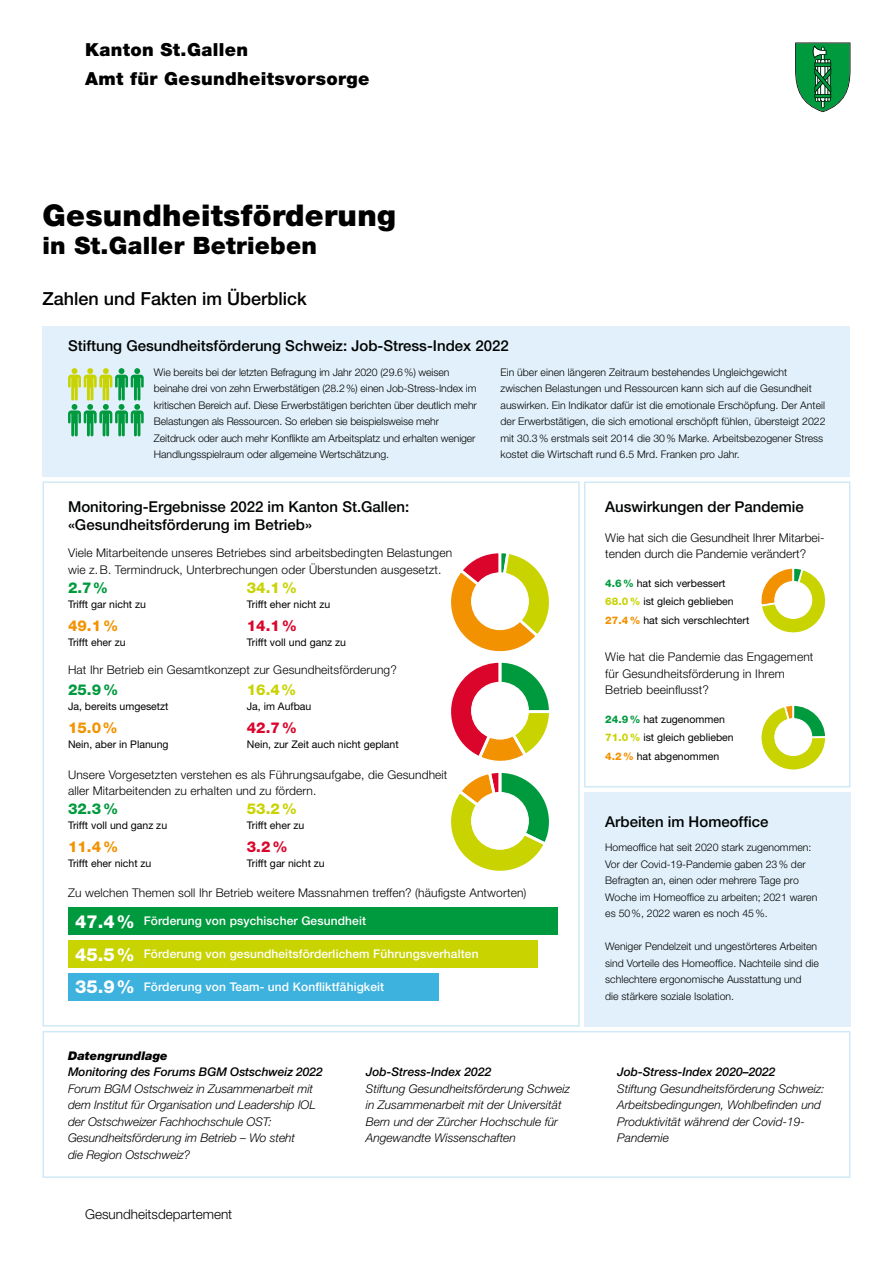
<style>
.page{position:relative;width:893px;height:1263px;background:#fff}
.page>*{position:absolute;margin:0;border:0;box-sizing:border-box;transform-origin:0 0}
.t1{font:900 30px "Helvetica Neue";letter-spacing:.01em;color:#000}
.t2{font:900 24px "Helvetica Neue";letter-spacing:.01em;color:#000}
.t3{font:900 18px/28.3px "Helvetica Neue";letter-spacing:.02em;color:#000}
.t4{font:500 18px "Helvetica Neue";color:#000}
.t5{font:500 15px/18px "Helvetica Neue";color:#010202}
.t6{font:800 15px "Helvetica Neue";color:#f39200}
.t7{font:800 15px "Helvetica Neue";color:#c8d300}
.t8{font:800 15px "Helvetica Neue";color:#009a3e}
.t9{font:800 15px "Helvetica Neue";color:#db052c}
.t10{font:300 13.5px "Helvetica Neue";color:#000}
.t11{font:300 12px/16.5px "Helvetica Neue";letter-spacing:.01em;color:#010202}
.t12{font:italic 300 12px/16.5px "Helvetica Neue";color:#000}
.t13{font:500 12px "Helvetica Neue";letter-spacing:.01em;color:#fff}
.t14{font:italic 500 12px "Helvetica Neue";color:#000}
.t15{font:italic 900 12px "Helvetica Neue";color:#000}
.t16{font:300 10.5px/16.5px "Helvetica Neue";color:#010202}
.t17{font:10.5px/18.5px "Helvetica Neue";color:#000}
.s1{font-weight:800;font-size:18px}
.s2{font-weight:800;color:#009a3e}
.s3{font-weight:800;color:#c8d300}
.s4{font-weight:800;color:#f39200}
</style>
<div class="page">
<svg style="left:795px;top:43px;width:55px;height:69px"></svg>
<div style="left:584px;top:481px;width:266px;height:306px;background:#fff;border:2px solid #d1e9f7"></div>
<div style="left:43px;top:1031px;width:807px;height:147px;background:#fff;border:2px solid #d1e9f7"></div>
<div style="left:43px;top:481px;width:537px;height:546px;background:#fff;border:2px solid #d1e9f7"></div>
<div style="left:584px;top:792px;width:266px;height:235px;background:#e1f0fa"></div>
<div style="left:43px;top:326px;width:807px;height:151px;background:#e1f0fa"></div>
<svg style="left:451px;top:553px;width:98px;height:99px"></svg>
<svg style="left:451px;top:662px;width:98px;height:99px"></svg>
<svg style="left:451px;top:772px;width:98px;height:99px"></svg>
<div style="left:68px;top:907px;width:489px;height:27px;background:#009a3e"></div>
<div style="left:68px;top:973px;width:371px;height:27px;background:#3db2de"></div>
<div style="left:68px;top:940px;width:470px;height:27px;background:#c8d300"></div>
<svg style="left:68px;top:368px;width:76px;height:68px"></svg>
<svg style="left:761px;top:568px;width:65px;height:65px"></svg>
<svg style="left:761px;top:705px;width:65px;height:65px"></svg>
<h3 class="t3" style="left:85px;top:36px;width:286px">Kanton St.Gallen<br>Amt für Gesundheitsvorsorge</h3>
<h1 class="t1" style="left:43px;top:197px;width:355px">Gesundheitsförderung</h1>
<h2 class="t2" style="left:43px;top:231px;width:276px">in St.Galler Betrieben</h2>
<h3 class="t4" style="left:43px;top:288px;width:266px">Zahlen und Fakten im Überblick</h3>
<h3 class="t5" style="left:68px;top:337px;width:442px">Stiftung Gesundheitsförderung Schweiz: Job-Stress-Index 2022</h3>
<p class="t16" style="left:154px;top:364px;width:324px">Wie bereits bei der letzten Befragung im Jahr 2020 (29.6%) weisen beinahe drei von zehn Erwerbstätigen (28.2%) einen Job-Stress-Index im kritischen Bereich auf. Diese Erwerbstätigen berichten über deutlich mehr Belastungen als Ressourcen. So erleben sie beispielsweise mehr Zeitdruck oder auch mehr Konflikte am Arbeitsplatz und erhalten weniger Handlungsspielraum oder allgemeine Wertschätzung.</p>
<p class="t16" style="left:501px;top:364px;width:326px">Ein über einen längeren Zeitraum bestehendes Ungleichgewicht zwischen Belastungen und Ressourcen kann sich auf die Gesundheit auswirken. Ein Indikator dafür ist die emotionale Erschöpfung. Der Anteil der Erwerbstätigen, die sich emotional erschöpft fühlen, übersteigt 2022 mit 30.3% erstmals seit 2014 die 30% Marke. Arbeitsbezogener Stress kostet die Wirtschaft rund 6.5 Mrd. Franken pro Jahr.</p>
<h3 class="t5" style="left:68px;top:498px;width:343px">Monitoring-Ergebnisse 2022 im Kanton St.Gallen: «Gesundheitsförderung im Betrieb»</h3>
<p class="t11" style="left:68px;top:544px;width:386px">Viele Mitarbeitende unseres Betriebes sind arbeitsbedingten Belastungen wie z.B. Termindruck, Unterbrechungen oder Überstunden ausgesetzt.</p>
<h3 class="t8" style="left:68px;top:579px;width:42px">2.7%</h3>
<p class="t17" style="left:68px;top:595px;width:79px">Trifft gar nicht zu</p>
<h3 class="t6" style="left:68px;top:617px;width:52px">49.1%</h3>
<p class="t17" style="left:68px;top:633px;width:59px">Trifft eher zu</p>
<h3 class="t7" style="left:247px;top:579px;width:52px">34.1%</h3>
<p class="t17" style="left:247px;top:595px;width:85px">Trifft eher nicht zu</p>
<h3 class="t9" style="left:247px;top:617px;width:52px">14.1%</h3>
<p class="t17" style="left:247px;top:633px;width:101px">Trifft voll und ganz zu</p>
<p class="t11" style="left:68px;top:661px;width:330px">Hat Ihr Betrieb ein Gesamtkonzept zur Gesundheitsförderung?</p>
<h3 class="t8" style="left:68px;top:680px;width:52px">25.9%</h3>
<p class="t17" style="left:68px;top:697px;width:102px">Ja, bereits umgesetzt</p>
<h3 class="t6" style="left:68px;top:718px;width:51px">15.0%</h3>
<p class="t17" style="left:68px;top:735px;width:102px">Nein, aber in Planung</p>
<h3 class="t7" style="left:247px;top:680px;width:51px">16.4%</h3>
<p class="t17" style="left:247px;top:697px;width:66px">Ja, im Aufbau</p>
<h3 class="t9" style="left:247px;top:718px;width:52px">42.7%</h3>
<p class="t17" style="left:247px;top:735px;width:153px">Nein, zur Zeit auch nicht geplant</p>
<p class="t11" style="left:68px;top:766px;width:381px">Unsere Vorgesetzten verstehen es als Führungsaufgabe, die Gesundheit aller Mitarbeitenden zu erhalten und zu fördern.</p>
<h3 class="t8" style="left:68px;top:800px;width:52px">32.3%</h3>
<p class="t17" style="left:68px;top:816px;width:101px">Trifft voll und ganz zu</p>
<h3 class="t6" style="left:68px;top:838px;width:52px">11.4%</h3>
<p class="t17" style="left:68px;top:854px;width:85px">Trifft eher nicht zu</p>
<h3 class="t7" style="left:247px;top:800px;width:52px">53.2%</h3>
<p class="t17" style="left:247px;top:816px;width:59px">Trifft eher zu</p>
<h3 class="t9" style="left:247px;top:838px;width:42px">3.2%</h3>
<p class="t17" style="left:247px;top:854px;width:79px">Trifft gar nicht zu</p>
<p class="t11" style="left:68px;top:884px;width:460px">Zu welchen Themen soll Ihr Betrieb weitere Massnahmen treffen? (häufigste Antworten)</p>
<p class="t13" style="left:75px;top:914px;width:292px"><span class="s1">47.4%</span> Förderung von psychischer Gesundheit</p>
<p class="t13" style="left:75px;top:947px;width:405px"><span class="s1">45.5%</span> Förderung von gesundheitsförderlichem Führungsverhalten</p>
<p class="t13" style="left:75px;top:980px;width:311px"><span class="s1">35.9%</span> Förderung von Team- und Konfliktfähigkeit</p>
<p class="t15" style="left:68px;top:1048px;width:101px">Datengrundlage</p>
<p class="t14" style="left:68px;top:1065px;width:256px">Monitoring des Forums BGM Ostschweiz 2022</p>
<p class="t12" style="left:68px;top:1080px;width:249px">Forum BGM Ostschweiz in Zusammenarbeit mit dem Institut für Organisation und Leadership IOL der Ostschweizer Fachhochschule OST:<br>Gesundheitsförderung im Betrieb – Wo steht<br>die Region Ostschweiz?</p>
<p class="t10" style="left:85px;top:1206px;width:149px">Gesundheitsdepartement</p>
<p class="t14" style="left:366px;top:1065px;width:127px">Job-Stress-Index 2022</p>
<p class="t12" style="left:366px;top:1080px;width:205px">Stiftung Gesundheitsförderung Schweiz in Zusammenarbeit mit der Universität Bern und der Zürcher Hochschule für Angewandte Wissenschaften</p>
<h3 class="t5" style="left:605px;top:498px;width:200px">Auswirkungen der Pandemie</h3>
<p class="t11" style="left:605px;top:529px;width:219px">Wie hat sich die Gesundheit Ihrer Mitarbei&shy;tenden durch die Pandemie verändert?</p>
<p class="t17" style="left:605px;top:574px;width:146px"><span class="s2">4.6%</span> hat sich verbessert<br><span class="s3">68.0%</span> ist gleich geblieben<br><span class="s4">27.4%</span> hat sich verschlechtert</p>
<p class="t11" style="left:605px;top:648px;width:210px">Wie hat die Pandemie das Engagement für Gesundheitsförderung in Ihrem<br>Betrieb -beeinflusst?</p>
<p class="t17" style="left:605px;top:710px;width:130px"><span class="s2">24.9%</span> hat zugenommen<br><span class="s3">71.0%</span> ist gleich geblieben<br><span class="s4">4.2%</span> hat abgenommen</p>
<h3 class="t5" style="left:605px;top:813px;width:165px">Arbeiten im Homeoffice</h3>
<p class="t16" style="left:605px;top:839px;width:214px">Homeoffice hat seit 2020 stark zugenommen:<br>Vor der Covid-19-Pandemie gaben 23% der Befragten an, einen oder mehrere Tage pro Woche im Homeoffice zu arbeiten; 2021 waren es 50%, 2022 waren es noch 45%.</p>
<p class="t16" style="left:605px;top:938px;width:215px">Weniger Pendelzeit und ungestörteres Arbeiten sind Vorteile des Homeoffice. Nachteile sind die schlechtere ergonomische Ausstattung und<br>die stärkere soziale Isolation.</p>
<p class="t14" style="left:617px;top:1065px;width:160px">Job-Stress-Index 2020–2022</p>
<p class="t12" style="left:617px;top:1080px;width:209px">Stiftung Gesundheitsförderung Schweiz:<br>Arbeitsbedingungen, Wohlbefinden und<br>Produktivität während der Covid-19-<br>Pandemie</p>
</div>
